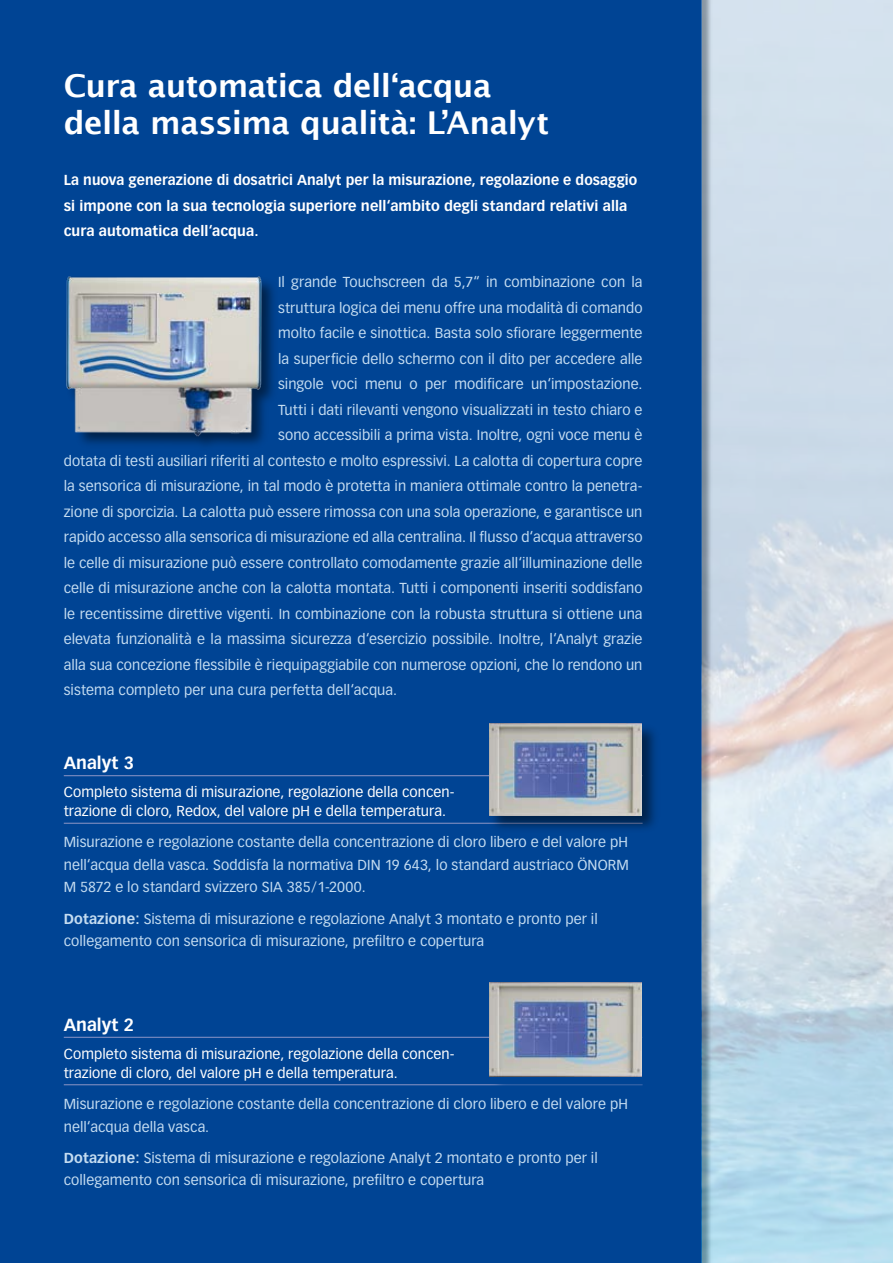
<style>
.page{position:relative;width:893px;height:1263px;background:#fff}
.page>*{position:absolute;margin:0;border:0;box-sizing:border-box;transform-origin:0 0}
.t1{font:600 31.5px/37.8px "Lucida Sans";letter-spacing:-.015em;color:#fff}
.t2{font:700 17.25px "Vectora LH";color:#fff}
.t3{font:14.25px/22.5px "Vectora LH";letter-spacing:.005em;color:#c4dcf1}
.t4{font:14.25px/19.5px "Vectora LH";letter-spacing:.005em;color:#fff}
.t5{font:700 14.25px/25.5px "Vectora LH";letter-spacing:.005em;color:#fff}
.s1{font-weight:700}
</style>
<div class="page">
<div style="left:0;top:0;width:702px;height:1263px;background:#004494"></div>
<img style="left:702px;top:0;width:191px;height:1263px">
<hr style="left:64px;top:775px;width:579px;height:1px;background:#8e96c6">
<hr style="left:64px;top:823px;width:579px;height:1px;background:#8e96c6">
<hr style="left:64px;top:1037px;width:579px;height:1px;background:#8e96c6">
<hr style="left:64px;top:1084px;width:579px;height:1px;background:#8e96c6">
<div style="left:64px;top:274px;width:217px;height:180px;background:#000;opacity:.5"></div>
<img style="left:64px;top:274px;width:208px;height:166px">
<div style="left:488px;top:722px;width:173px;height:113px;background:#000;opacity:.5"></div>
<img style="left:489px;top:724px;width:153px;height:91px">
<div style="left:491px;top:984px;width:171px;height:113px;background:#004494"></div>
<img style="left:489px;top:983px;width:153px;height:93px">
<h1 class="t1" style="left:64px;top:66px;width:487px">Cura automatica dell‘acqua della massima qualità: L’Analyt</h1>
<p class="t5" style="left:64px;top:168px;width:575px">La nuova generazione di dosatrici Analyt per la misurazione, regolazione e dosaggio si impone con la sua tecnologia superiore nell‘ambito degli standard relativi alla cura automatica dell‘acqua.</p>
<p class="t3" style="left:278px;top:271px;width:366px">Il grande Touchscreen da 5,7“ in combinazione con la</p>
<p class="t3" style="left:278px;top:297px;width:366px">struttura logica dei menu offre una modalità di comando</p>
<p class="t3" style="left:278px;top:322px;width:366px">molto facile e sinottica. Basta solo sfiorare leggermente</p>
<p class="t3" style="left:278px;top:348px;width:366px">la superficie dello schermo con il dito per accedere alle</p>
<p class="t3" style="left:278px;top:373px;width:366px">singole voci menu o per modificare un‘impostazione.</p>
<p class="t3" style="left:278px;top:399px;width:366px">Tutti i dati rilevanti vengono visualizzati in testo chiaro e</p>
<p class="t3" style="left:278px;top:424px;width:366px">sono accessibili a prima vista. Inoltre, ogni voce menu è</p>
<p class="t3" style="left:64px;top:450px;width:580px">dotata di testi ausiliari riferiti al contesto e molto espressivi. La calotta di copertura copre</p>
<p class="t3" style="left:64px;top:475px;width:580px">la sensorica di misurazione, in tal modo è protetta in maniera ottimale contro la penetra-</p>
<p class="t3" style="left:64px;top:501px;width:580px">zione di sporcizia. La calotta può essere rimossa con una sola operazione, e garantisce un</p>
<p class="t3" style="left:64px;top:526px;width:580px">rapido accesso alla sensorica di misurazione ed alla centralina. Il flusso d‘acqua attraverso</p>
<p class="t3" style="left:64px;top:552px;width:580px">le celle di misurazione può essere controllato comodamente grazie all‘illuminazione delle</p>
<p class="t3" style="left:64px;top:577px;width:580px">celle di misurazione anche con la calotta montata. Tutti i componenti inseriti soddisfano</p>
<p class="t3" style="left:64px;top:603px;width:580px">le recentissime direttive vigenti. In combinazione con la robusta struttura si ottiene una</p>
<p class="t3" style="left:64px;top:628px;width:580px">elevata funzionalità e la massima sicurezza d‘esercizio possibile. Inoltre, l‘Analyt grazie</p>
<p class="t3" style="left:64px;top:654px;width:580px">alla sua concezione flessibile è riequipaggiabile con numerose opzioni, che lo rendono un</p>
<p class="t3" style="left:64px;top:679px;width:335px">sistema completo per una cura perfetta dell‘acqua.</p>
<p class="t2" style="left:64px;top:752px;width:72px">Analyt 3</p>
<p class="t4" style="left:64px;top:782px;width:392px">Completo sistema di misurazione, regolazione della concen&shy;trazione di cloro, Redox, del valore pH e della temperatura.</p>
<p class="t3" style="left:64px;top:831px;width:567px;text-align:justify">Misurazione e regolazione costante della concentrazione di cloro libero e del valore pH nell‘acqua della vasca. Soddisfa la normativa DIN 19 643, lo standard austriaco ÖNORM M 5872 e lo standard svizzero SIA 385/1-2000.</p>
<p class="t3" style="left:64px;top:907px;width:535px"><span class="s1">Dotazione:</span> Sistema di misurazione e regolazione Analyt 3 montato e pronto per il collegamento con sensorica di misurazione, prefiltro e copertura</p>
<p class="t2" style="left:64px;top:1014px;width:72px">Analyt 2</p>
<p class="t4" style="left:64px;top:1044px;width:392px">Completo sistema di misurazione, regolazione della concen&shy;trazione di cloro, del valore pH e della temperatura.</p>
<p class="t3" style="left:64px;top:1093px;width:566px">Misurazione e regolazione costante della concentrazione di cloro libero e del valore pH nell‘acqua della vasca.</p>
<p class="t3" style="left:64px;top:1146px;width:535px"><span class="s1">Dotazione:</span> Sistema di misurazione e regolazione Analyt 2 montato e pronto per il collegamento con sensorica di misurazione, prefiltro e copertura</p>
</div>
